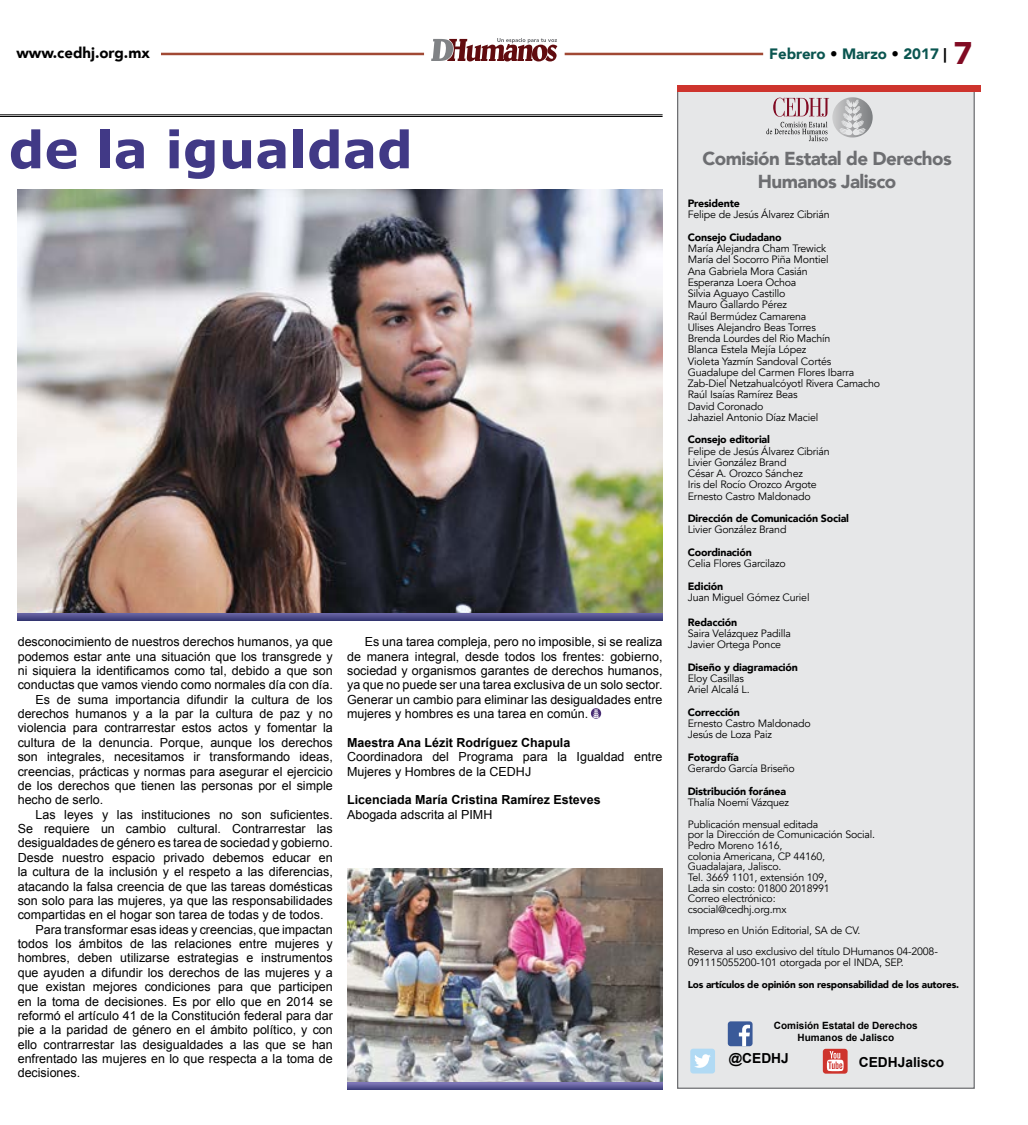
<style>
.page{position:relative;width:1028px;height:1125px;background:#fff}
.page>*{position:absolute;margin:0;border:0;box-sizing:border-box;transform-origin:0 0}
.t1{font:700 51.25px "Verdana";color:#413986}
.t2{font:900 18.75px/23.1px "Avenir";letter-spacing:-.03em;color:#6d6e71;text-align:center}
.t3{font:900 15px "Avenir";color:#0a5550}
.t4{font:900 15px "Avenir";color:#000}
.t5{font:700 13.75px "Arial";color:#000}
.t6{font:12.5px/14.4px "Arial";color:#000;text-align:justify}
.t7{font:700 12.5px "Arial";color:#000}
.t8{font:10.62px/11.2px "Avenir";letter-spacing:-.02em;color:#000}
.t9{font:900 10.62px "Avenir";letter-spacing:-.02em;color:#000}
.t10{font:900 10px "Avenir";letter-spacing:-.02em;color:#000}
.t11{font:700 10px/12.5px "Arial";color:#000;text-align:center}
.s1{color:#000}
.s2{font-size:14.5px;color:#000}
.s3{font-size:31.25px;color:#810b23}
</style>
<div class="page">
<hr style="left:161px;top:53px;width:263px;height:2px;background:#a14934">
<hr style="left:564px;top:53px;width:199px;height:2px;background:#a14934">
<svg style="left:431px;top:38px;width:126px;height:24px"></svg>
<hr style="left:0;top:114px;width:662px;height:1px;background:#000">
<hr style="left:0;top:116px;width:662px;height:1px;background:#000">
<img style="left:18px;top:189px;width:644px;height:424px">
<div style="left:677px;top:85px;width:297px;height:1004px;background:#e6e7e8;border:1px solid #6d6e71"></div>
<div style="left:727px;top:1021px;width:25px;height:25px;background:#3a5a99;border-radius:3px"></div>
<svg style="left:739px;top:1025px;width:11px;height:21px"></svg>
<div style="left:690px;top:1049px;width:25px;height:25px;background:#b1daf4;border-radius:3px"></div>
<svg style="left:694px;top:1054px;width:16px;height:14px"></svg>
<div style="left:822px;top:1049px;width:25px;height:25px;background:#ce342d;border-radius:3px"></div>
<svg style="left:827px;top:1051px;width:16px;height:20px"></svg>
<div style="left:677px;top:86px;width:304px;height:6px;background:#ce342d"></div>
<svg style="left:766px;top:97px;width:106px;height:44px"></svg>
<img style="left:347px;top:868px;width:315px;height:214px">
<svg style="left:18px;top:613px;width:644px;height:7px;background:#52508e"></svg>
<svg style="left:347px;top:1082px;width:315px;height:8px;background:#615d9b"></svg>
<svg style="left:591px;top:708px;width:10px;height:11px"></svg>
<p class="t4" style="left:16px;top:40px;width:135px">www.cedhj.org.mx</p>
<p class="t3" style="left:769px;top:41px;width:204px">Febrero <span class="s1">•</span> Marzo <span class="s1">•</span> 2017 <span class="s2">|</span> <span class="s3">7</span></p>
<h1 class="t1" style="left:9px;top:116px;width:406px">de la igualdad</h1>
<p class="t6" style="left:18px;top:635px;width:317px">desconocimiento de nuestros derechos humanos, ya que</p>
<p class="t6" style="left:18px;top:649px;width:317px">podemos estar ante una situación que los transgrede y</p>
<p class="t6" style="left:18px;top:663px;width:317px">ni siquiera la identificamos como tal, debido a que son</p>
<p class="t6" style="left:18px;top:678px;width:317px">conductas que vamos viendo como normales día con día.</p>
<p class="t6" style="left:35px;top:692px;width:299px">Es de suma importancia difundir la cultura de los</p>
<p class="t6" style="left:18px;top:707px;width:316px">derechos humanos y a la par la cultura de paz y no</p>
<p class="t6" style="left:18px;top:721px;width:317px">violencia para contrarrestar estos actos y fomentar la</p>
<p class="t6" style="left:18px;top:735px;width:317px">cultura de la denuncia. Porque, aunque los derechos</p>
<p class="t6" style="left:18px;top:750px;width:317px">son integrales, necesitamos ir transformando ideas,</p>
<p class="t6" style="left:18px;top:764px;width:317px">creencias, prácticas y normas para asegurar el ejercicio</p>
<p class="t6" style="left:18px;top:778px;width:317px">de los derechos que tienen las personas por el simple</p>
<p class="t6" style="left:18px;top:793px;width:87px">hecho de serlo.</p>
<p class="t6" style="left:35px;top:807px;width:299px">Las leyes y las instituciones no son suficientes.</p>
<p class="t6" style="left:18px;top:822px;width:317px">Se requiere un cambio cultural. Contrarrestar las</p>
<p class="t6" style="left:18px;top:836px;width:317px">desigualdades de género es tarea de sociedad y gobierno.</p>
<p class="t6" style="left:18px;top:850px;width:317px">Desde nuestro espacio privado debemos educar en</p>
<p class="t6" style="left:18px;top:865px;width:317px">la cultura de la inclusión y el respeto a las diferencias,</p>
<p class="t6" style="left:18px;top:879px;width:317px">atacando la falsa creencia de que las tareas domésticas</p>
<p class="t6" style="left:18px;top:893px;width:316px">son solo para las mujeres, ya que las responsabilidades</p>
<p class="t6" style="left:18px;top:908px;width:307px">compartidas en el hogar son tarea de todas y de todos.</p>
<p class="t6" style="left:35px;top:922px;width:299px">Para transformar esas ideas y creencias, que impactan</p>
<p class="t6" style="left:18px;top:937px;width:317px">todos los ámbitos de las relaciones entre mujeres y</p>
<p class="t6" style="left:18px;top:951px;width:317px">hombres, deben utilizarse estrategias e instrumentos</p>
<p class="t6" style="left:18px;top:965px;width:316px">que ayuden a difundir los derechos de las mujeres y a</p>
<p class="t6" style="left:18px;top:980px;width:316px">que existan mejores condiciones para que participen</p>
<p class="t6" style="left:18px;top:994px;width:316px">en la toma de decisiones. Es por ello que en 2014 se</p>
<p class="t6" style="left:18px;top:1008px;width:317px">reformó el artículo 41 de la Constitución federal para dar</p>
<p class="t6" style="left:18px;top:1023px;width:316px">pie a la paridad de género en el ámbito político, y con</p>
<p class="t6" style="left:18px;top:1037px;width:317px">ello contrarrestar las desigualdades a las que se han</p>
<p class="t6" style="left:18px;top:1052px;width:316px">enfrentado las mujeres en lo que respecta a la toma de</p>
<p class="t6" style="left:18px;top:1066px;width:64px">decisiones.</p>
<p class="t6" style="left:347px;top:635px;width:317px;text-indent:18px">Es una tarea compleja, pero no imposible, si se realiza de manera integral, desde todos los frentes: gobierno, sociedad y organismos garantes de derechos humanos, ya que no puede ser una tarea exclusiva de un solo sector.<br>Generar un cambio para eliminar las desigualdades entre mujeres y hombres es una tarea en común.</p>
<p class="t7" style="left:347px;top:734px;width:225px">Maestra Ana Lézit Rodríguez Chapula</p>
<p class="t6" style="left:347px;top:750px;width:317px">Coordinadora del Programa para la Igualdad entre<br>Mujeres y Hombres de la CEDHJ</p>
<p class="t7" style="left:347px;top:792px;width:255px">Licenciada María Cristina Ramírez Esteves</p>
<p class="t6" style="left:347px;top:807px;width:147px">Abogada adscrita al PIMH</p>
<h2 class="t2" style="left:702px;top:146px;width:251px">Comisión Estatal de Derechos<br>Humanos Jalisco</h2>
<p class="t9" style="left:687px;top:194px;width:54px">Presidente</p>
<p class="t8" style="left:687px;top:209px;width:144px">Felipe de Jesús Álvarez Cibrián</p>
<p class="t9" style="left:687px;top:228px;width:95px">Consejo Ciudadano</p>
<p class="t8" style="left:687px;top:243px;width:194px">María Alejandra Cham Trewick<br>María del Socorro Piña Montiel<br>Ana Gabriela Mora Casián<br>Esperanza Loera Ochoa<br>Silvia Aguayo Castillo<br>Mauro Gallardo Pérez<br>Raúl Bermúdez Camarena<br>Ulises Alejandro Beas Torres<br>Brenda Lourdes del Rio Machín<br>Blanca Estela Mejía López<br>Violeta Yazmín Sandoval Cortés<br>Guadalupe del Carmen Flores Ibarra<br>Zab-Diel Netzahualcóyotl Rivera Camacho<br>Raúl Isaías Ramírez Beas<br>David Coronado<br>Jahaziel Antonio Díaz Maciel</p>
<p class="t9" style="left:687px;top:431px;width:84px">Consejo editorial</p>
<p class="t8" style="left:687px;top:446px;width:144px">Felipe de Jesús Álvarez Cibrián<br>Livier González Brand<br>César A. Orozco Sánchez<br>Iris del Rocío Orozco Argote<br>Ernesto Castro Maldonado</p>
<p class="t9" style="left:687px;top:509px;width:163px">Dirección de Comunicación Social</p>
<p class="t8" style="left:687px;top:524px;width:100px">Livier González Brand</p>
<p class="t9" style="left:687px;top:543px;width:65px">Coordinación</p>
<p class="t8" style="left:687px;top:558px;width:100px">Celia Flores Garcilazo</p>
<p class="t9" style="left:687px;top:577px;width:37px">Edición</p>
<p class="t8" style="left:687px;top:592px;width:123px">Juan Miguel Gómez Curiel</p>
<p class="t9" style="left:687px;top:613px;width:51px">Redacción</p>
<p class="t8" style="left:687px;top:628px;width:105px">Saira Velázquez Padilla<br>Javier Ortega Ponce</p>
<p class="t9" style="left:687px;top:658px;width:112px">Diseño y diagramación</p>
<p class="t8" style="left:687px;top:673px;width:63px">Eloy Casillas<br>Ariel Alcalá L.</p>
<p class="t9" style="left:687px;top:703px;width:54px">Corrección</p>
<p class="t8" style="left:687px;top:718px;width:124px">Ernesto Castro Maldonado<br>Jesús de Loza Paiz</p>
<p class="t9" style="left:687px;top:748px;width:52px">Fotografía</p>
<p class="t8" style="left:687px;top:763px;width:108px">Gerardo García Briseño</p>
<p class="t9" style="left:687px;top:782px;width:100px">Distribución foránea</p>
<p class="t8" style="left:687px;top:792px;width:132px;line-height:21.9px">Thalía Noemí Vázquez<br>Publicación mensual editada</p>
<p class="t8" style="left:687px;top:830px;width:189px;line-height:10.6px">por la Dirección de Comunicación Social.<br>Pedro Moreno 1616,<br>colonia Americana, CP 44160,<br>Guadalajara, Jalisco.<br>Tel. 3669 1101, extensión 109,<br>Lada sin costo: 01800 2018991<br>Correo electrónico: csocial@cedhj.org.mx</p>
<p class="t8" style="left:687px;top:920px;width:252px;line-height:21.2px">Impreso en Unión Editorial, SA de CV.<br>Reserva al uso exclusivo del título DHumanos 04-2008-</p>
<p class="t8" style="left:687px;top:957px;width:217px">091115055200-101 otorgada por el INDA, SEP.</p>
<p class="t10" style="left:687px;top:976px;width:273px">Los artículos de opinión son responsabilidad de los autores.</p>
<p class="t11" style="left:774px;top:1019px;width:145px">Comisión Estatal de Derechos<br>Humanos de Jalisco</p>
<p class="t5" style="left:729px;top:1049px;width:62px">@CEDHJ</p>
<p class="t5" style="left:858px;top:1053px;width:87px">CEDHJalisco</p>
</div>
